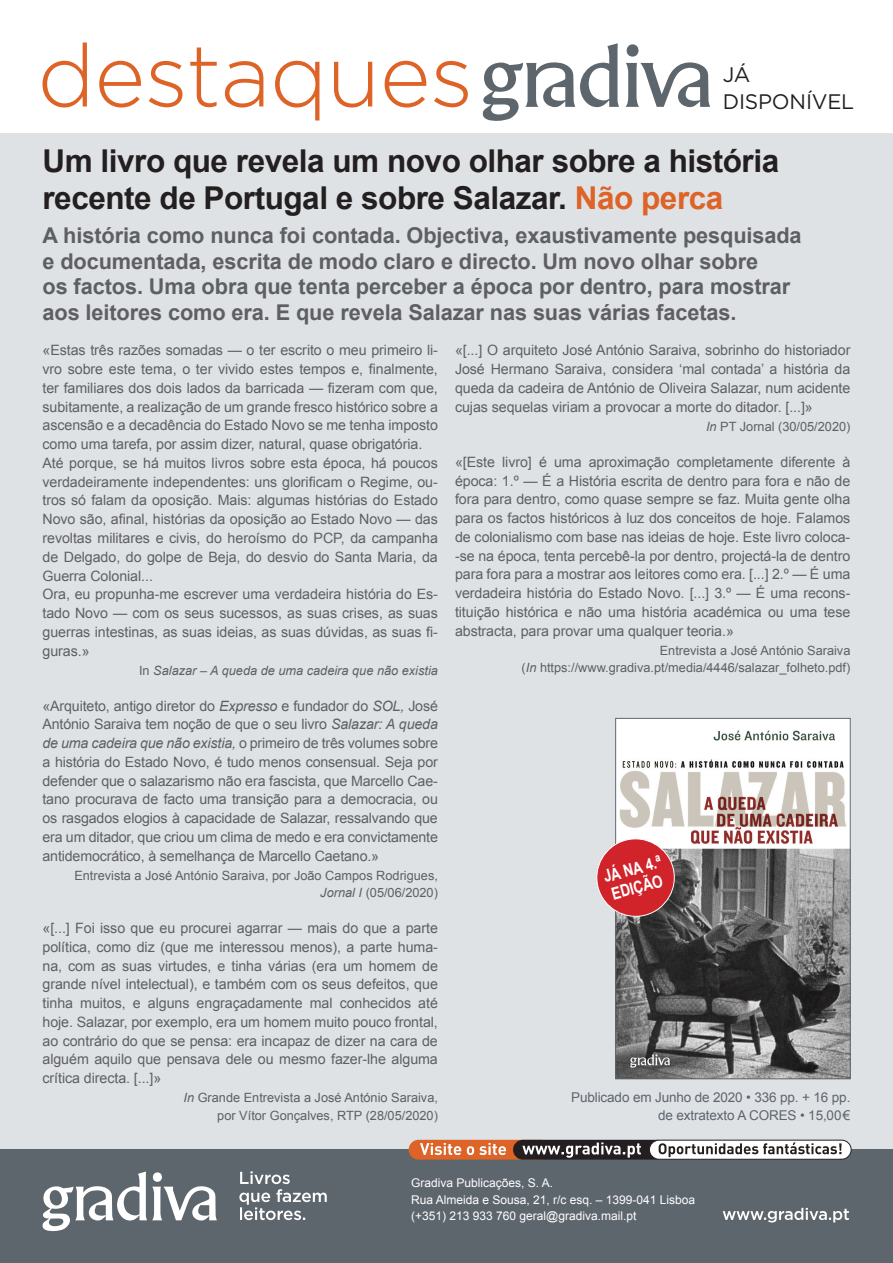
<style>
.page{position:relative;width:893px;height:1263px;background:#fff}
.page>*{position:absolute;margin:0;border:0;box-sizing:border-box;transform-origin:0 0}
.title2{font:700 31.5px/37.5px "Arial";letter-spacing:-.015em;color:#231f20}
.body{font:700 21.75px/25.5px "Arial";letter-spacing:-.005em;color:#5f5f62}
.t1{font:21px/27px "Gotham";letter-spacing:-.01em;color:#231f20}
.body-2{font:700 16.95px/18.6px "Arial";color:#fff;scale:.8 1}
.body-3{font:14.25px/18.8px "Arial";letter-spacing:-.005em;color:#5f5f62;text-align:justify}
.coleccao{font:13.5px/18px "Arial";letter-spacing:-.01em;color:#5d656d;text-align:right}
.body_right{font:12.75px/17.2px "Arial";color:#5f5f62;text-align:right}
.body_right-2{font:italic 12.75px "Arial";color:#5f5f62}
.morada{font:12px "Arial";color:#fff}
.s1{color:#dd6327}
.s2{font-style:normal}
.s3{font-style:italic}
</style>
<div class="page">
<div style="left:0;top:133px;width:893px;height:1130px;background:#dfe2e5"></div>
<div style="left:627px;top:44px;width:12px;height:13px;background:#5d656d;border-radius:50%"></div>
<svg style="left:626px;top:62px;width:84px;height:45px"></svg>
<svg style="left:483px;top:43px;width:136px;height:78px"></svg>
<div style="left:0;top:1149px;width:893px;height:114px;background:#5d656d"></div>
<svg style="left:42px;top:1171px;width:175px;height:60px"></svg>
<svg style="left:239px;top:1171px;width:88px;height:49px"></svg>
<svg style="left:723px;top:1208px;width:126px;height:14px"></svg>
<svg style="left:409px;top:1139px;width:443px;height:21px;background:#a48d82"></svg>
<img style="left:617px;top:720px;width:231px;height:357px">
<div style="left:615px;top:718px;width:235px;height:361px;border:1px solid #5d656d"></div>
<svg style="left:43px;top:43px;width:425px;height:77px"></svg>
<svg style="left:596px;top:835px;width:82px;height:85px;background:#c7555a"></svg>
<p class="t1" style="left:723px;top:60px;width:133px">JÁ<br>DISPONÍVEL</p>
<p class="title2" style="left:43px;top:143px;width:738px">Um livro que revela um novo olhar sobre a história recente de Portugal e sobre Salazar. <span class="s1">Não perca</span></p>
<p class="body" style="left:43px;top:223px;width:761px">A história como nunca foi contada. Objectiva, exaustivamente pesquisada e documentada, escrita de modo claro e directo. Um novo olhar sobre<br>os factos. Uma obra que tenta perceber a época por dentro, para mostrar aos leitores como era. E que revela Salazar nas suas várias facetas.</p>
<p class="body-3" style="left:43px;top:341px;width:397px">«Estas três razões somadas — o ter escrito o meu primeiro li‑ vro sobre este tema, o ter vivido estes tempos e, finalmente, ter familiares dos dois lados da barricada — fizeram com que, subitamente, a realização de um grande fresco histórico sobre a ascensão e a decadência do Estado Novo se me tenha imposto como uma tarefa, por assim dizer, natural, quase obrigatória.</p>
<p class="body-3" style="left:43px;top:454px;width:397px">Até porque, se há muitos livros sobre esta época, há poucos verdadeiramente independentes: uns glorificam o Regime, ou‑ tros só falam da oposição. Mais: algumas histórias do Estado Novo são, afinal, histórias da oposição ao Estado Novo — das revoltas militares e civis, do heroísmo do PCP, da campanha de Delgado, do golpe de Beja, do desvio do Santa Maria, da Guerra Colonial...</p>
<p class="body-3" style="left:43px;top:585px;width:397px">Ora, eu propunha‑me escrever uma verdadeira história do Es‑ tado Novo — com os seus sucessos, as suas crises, as suas guerras intestinas, as suas ideias, as suas dúvidas, as suas fi‑ guras.»</p>
<p class="body_right-2" style="left:139px;top:662px;width:300px"><span class="s2">In</span> Salazar – A queda de uma cadeira que não existia</p>
<p class="body-3" style="left:43px;top:696px;width:397px">«Arquiteto, antigo diretor do <span class="s3">Expresso</span> e fundador do <span class="s3">SOL,</span> José António Saraiva tem noção de que o seu livro <span class="s3">Salazar: A queda de uma cadeira que não existia,</span> o primeiro de três volumes sobre a história do Estado Novo, é tudo menos consensual. Seja por defender que o salazarismo não era fascista, que Marcello Cae&shy;tano procurava de facto uma transição para a democracia, ou os rasgados elogios à capacidade de Salazar, ressalvando que era um ditador, que criou um clima de medo e era convictamente antidemocrático, à semelhança de Marcello Caetano.»</p>
<p class="body_right" style="left:74px;top:867px;width:365px">Entrevista a José António Saraiva, por João Campos Rodrigues,<br><span class="s3">Jornal I</span> (05/06/2020)</p>
<p class="body-3" style="left:43px;top:919px;width:397px">«[...] Foi isso que eu procurei agarrar — mais do que a parte política, como diz (que me interessou menos), a parte huma‑ na, com as suas virtudes, e tinha várias (era um homem de grande nível intelectual), e também com os seus defeitos, que tinha muitos, e alguns engraçadamente mal conhecidos até hoje. Salazar, por exemplo, era um homem muito pouco frontal, ao contrário do que se pensa: era incapaz de dizer na cara de alguém aquilo que pensava dele ou mesmo fazer-lhe alguma crítica directa. [...]»</p>
<p class="body_right" style="left:184px;top:1089px;width:256px"><span class="s3">In</span> Grande Entrevista a José António Saraiva, por Vítor Gonçalves, RTP (28/05/2020)</p>
<p class="body-3" style="left:455px;top:341px;width:397px">«[...] O arquiteto José António Saraiva, sobrinho do historiador José Hermano Saraiva, considera ‘mal contada’ a história da queda da cadeira de António de Oliveira Salazar, num acidente cujas sequelas viriam a provocar a morte do ditador. [...]»</p>
<p class="body_right" style="left:706px;top:418px;width:146px"><span class="s3">In</span> PT Jornal (30/05/2020)</p>
<p class="body-3" style="left:455px;top:453px;width:397px">«[Este livro] é uma aproximação completamente diferente à época: 1.º — É a História escrita de dentro para fora e não de fora para dentro, como quase sempre se faz. Muita gente olha para os factos históricos à luz dos conceitos de hoje. Falamos de colonialismo com base nas ideias de hoje. Este livro coloca-‑se na época, tenta percebê‑la por dentro, projectá‑la de dentro para fora para a mostrar aos leitores como era. [...] 2.º — É uma verdadeira história do Estado Novo. [...] 3.º — É uma recons‑ tituição histórica e não uma história académica ou uma tese abstracta, para provar uma qualquer teoria.»</p>
<p class="body_right" style="left:522px;top:642px;width:330px">Entrevista a José António Saraiva<br>(<span class="s3">In</span> https://www.gradiva.pt/media/4446/salazar_folheto.pdf)</p>
<p class="body-2" style="left:601px;top:868px;width:75px;rotate:-15deg">JÁ NA 4.ª<br>EDIÇÃO</p>
<p class="coleccao" style="left:571px;top:1088px;width:281px">Publicado em Junho de 2020 • 336 pp. + 16 pp. de extratexto A CORES • 15,00€</p>
<p class="morada" style="left:411px;top:1175px;width:144px">Gradiva Publicações, S. A.</p>
<p class="morada" style="left:411px;top:1192px;width:286px">Rua Almeida e Sousa, 21, r/c esq. – 1399‑041 Lisboa</p>
<p class="morada" style="left:411px;top:1208px;width:227px">(+351) 213 933 760 geral@gradiva.mail.pt</p>
</div>
